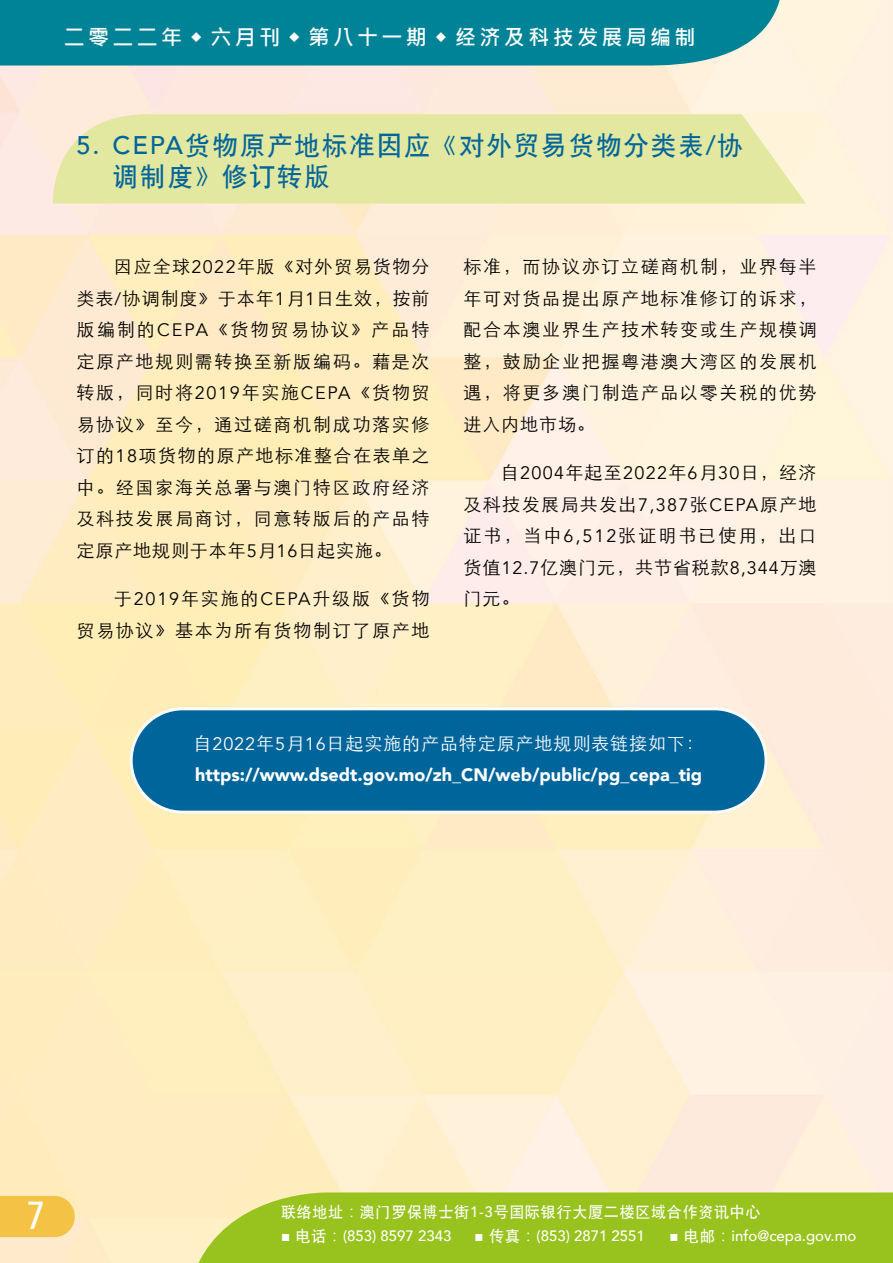
<style>
.page{position:relative;width:893px;height:1263px;background:#fff}
.page>*{position:absolute;margin:0;border:0;box-sizing:border-box;transform-origin:0 0}
.t1{font:500 39px "Avenir Next Condensed";color:#fff}
.t2{font:25.5px/30.6px "SIL Hei Med Jian";letter-spacing:.075em;color:#00659a}
.t3{font:700 21px "Microsoft Jheng Hei";letter-spacing:.16em;color:#fff}
.t4{font:300 18px/31.5px "ST Heiti SC";letter-spacing:.095em;color:#000;text-align:justify}
.t5{font:900 18px "Avenir";color:#fff}
.t6{font:300 18px "ST Heiti SC";letter-spacing:.05em;color:#fff}
.t7{font:18px "Avenir";letter-spacing:.07em;color:#000}
.t8{font:500 15px "Avenir";color:#fff}
.t9{font:15px "SIL Hei Med Jian";letter-spacing:.05em;color:#fff}
.s1{font-family:"Avenir";font-weight:500}
.s2{font-family:"Avenir";font-weight:400}
.s3{font-family:"ST Heiti SC";font-weight:300}
.s4{font-family:"Microsoft Jheng Hei"}
.s5{font-family:"Microsoft Jheng Hei";font-weight:400}
.s6{font-family:"SIL Hei Med Jian";font-weight:400}
</style>
<div class="page">
<div style="left:0;top:0;width:782px;height:66px;background:#008297"></div>
<svg style="left:0;top:1192px;width:75px;height:71px;background:#f9d480"></svg>
<svg style="left:192px;top:1192px;width:701px;height:71px;background:#9ec428"></svg>
<svg style="left:53px;top:114px;width:753px;height:89px;background:#e4e8a4"></svg>
<div style="left:131px;top:709px;width:635px;height:103px;background:#00659a;border-radius:52px"></div>
<div style="left:130px;top:707px;width:637px;height:107px;border:3px solid #f9fbfe;border-radius:52px"></div>
<p class="t3" style="left:64px;top:25px;width:633px">二零二二年 ◆ 六月刊 ◆ 第八十一期 ◆ 经济及科技发展局编制</p>
<h2 class="t2" style="left:113px;top:128px;width:632px;text-indent:-36px"><span class="s1">5. CEPA</span>货物原产地标准因应《对外贸易货物分类表<span class="s1">/</span>协调制度》修订转版</h2>
<p class="t4" style="left:77px;top:249px;width:355px;text-indent:37px">因应全球<span class="s2">2022</span>年版《对外贸易货物分类表<span class="s2">/</span>协调制度》于本年<span class="s2">1</span>月<span class="s2">1</span>日生效，按前版编制的<span class="s2">CEPA</span>《货物贸易协议》产品特定原产地规则需转换至新版编码。藉是次转版，同时将<span class="s2">2019</span>年实施<span class="s2">CEPA</span>《货物贸易协议》至今，通过磋商机制成功落实修订的<span class="s2">18</span>项货物的原产地标准整合在表单之中。经国家海关总署与澳门特区政府经济及科技发展局商讨，同意转版后的产品特定原产地规则于本年<span class="s2">5</span>月<span class="s2">16</span>日起实施。</p>
<p class="t4" style="left:77px;top:581px;width:354px;text-align:right">于<span class="s2">2019</span>年实施的<span class="s2">CEPA</span>升级版《货物<br>贸易协议》基本为所有货物制订了原产地</p>
<p class="t4" style="left:463px;top:249px;width:354px">标准，而协议亦订立磋商机制，业界每半年可对货品提出原产地标准修订的诉求，配合本澳业界生产技术转变或生产规模调整，鼓励企业把握粤港澳大湾区的发展机遇，将更多澳门制造产品以零关税的优势进入内地市场。</p>
<p class="t7" style="left:501px;top:462px;width:317px"><span class="s3">自</span>2004<span class="s3">年起至</span>2022<span class="s3">年</span>6<span class="s3">月</span>30<span class="s3">日，经济</span></p>
<p class="t4" style="left:464px;top:486px;width:355px">及科技发展局共发出<span class="s2">7,387</span>张<span class="s2">CEPA</span>原产地证书，当中<span class="s2">6,512</span>张证明书已使用，出口货值<span class="s2">12.7</span>亿澳门元，共节省税款<span class="s2">8,344</span>万澳门元。</p>
<p class="t6" style="left:194px;top:727px;width:512px">自<span class="s2">2022</span>年<span class="s2">5</span>月<span class="s2">16</span>日起实施的产品特定原产地规则表链接如下：</p>
<p class="t5" style="left:195px;top:759px;width:508px">https://www.dsedt.gov.mo/zh_CN/web/public/pg_cepa_tig</p>
<h1 class="t1" style="left:27px;top:1191px;width:20px">7</h1>
<p class="t9" style="left:281px;top:1201px;width:481px">联络地址<span class="s4">：</span>澳门罗保博士街<span class="s1">1-3</span>号国际银行大厦二楼区域合作资讯中心</p>
<p class="t8" style="left:281px;top:1223px;width:172px"><span class="s5">■</span> <span class="s6">电话</span><span class="s5">：</span>(853) 8597 2343</p>
<p class="t8" style="left:474px;top:1223px;width:172px"><span class="s5">■</span> <span class="s6">传真</span><span class="s5">：</span>(853) 2871 2551</p>
<p class="t8" style="left:669px;top:1223px;width:188px"><span class="s5">■</span> <span class="s6">电邮</span><span class="s5">：</span>info@cepa.gov.mo</p>
</div>
